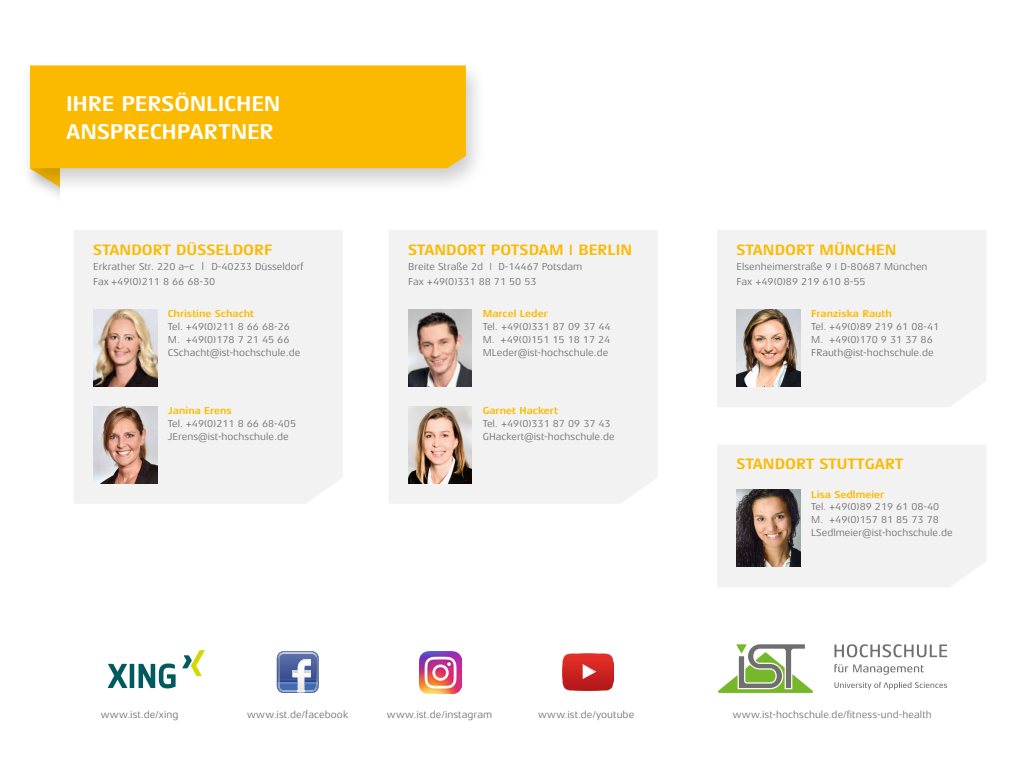
<style>
.page{position:relative;width:1024px;height:768px;background:#fff}
.page>*{position:absolute;margin:0;border:0;box-sizing:border-box;transform-origin:0 0}
.t1{font:700 21.8px/28px "Aeonis LT Pro";letter-spacing:-.01em;color:#fff}
.t2{font:700 15.4px "Aeonis LT Pro";color:#fbba00}
.t3{font:10.2px/12.8px "Aeonis LT Pro";color:#706f6f}
.t4{font:700 10.2px "Aeonis LT Pro";color:#fbba00}
.t5{font:10.2px "Aeonis LT Pro";letter-spacing:.005em;color:#707173}
.s1{font-size:11.5px}
</style>
<div class="page">
<div style="left:18px;top:59px;width:470px;height:136px;background:#000;opacity:.2"></div>
<div style="left:30px;top:65px;width:436px;height:103px;background:#fbba00"></div>
<div style="left:74px;top:230px;width:269px;height:273px;background:#f2f2f2"></div>
<img style="left:93px;top:310px;width:64px;height:76px">
<img style="left:93px;top:407px;width:64px;height:76px">
<div style="left:717px;top:230px;width:269px;height:177px;background:#f2f2f2"></div>
<img style="left:737px;top:310px;width:63px;height:76px">
<div style="left:389px;top:230px;width:268px;height:273px;background:#f2f2f2"></div>
<img style="left:408px;top:310px;width:64px;height:76px">
<img style="left:408px;top:407px;width:64px;height:76px">
<div style="left:717px;top:445px;width:269px;height:142px;background:#f2f2f2"></div>
<img style="left:737px;top:490px;width:63px;height:76px">
<svg style="left:108px;top:664px;width:19px;height:24px"></svg>
<svg style="left:139px;top:664px;width:37px;height:24px"></svg>
<hr style="left:130px;top:664px;width:4px;height:24px;background:#005a5e">
<svg style="left:182px;top:650px;width:23px;height:26px"></svg>
<svg style="left:277px;top:651px;width:42px;height:42px"></svg>
<img style="left:278px;top:652px;width:39px;height:7px">
<img style="left:419px;top:651px;width:42px;height:42px">
<img style="left:562px;top:654px;width:51px;height:36px">
<svg style="left:834px;top:644px;width:113px;height:13px"></svg>
<svg style="left:834px;top:664px;width:90px;height:11px"></svg>
<svg style="left:834px;top:682px;width:113px;height:8px"></svg>
<svg style="left:718px;top:644px;width:95px;height:49px"></svg>
<h1 class="t1" style="left:66px;top:90px;width:216px">IHRE PERSÖNLICHEN<br>ANSPRECHPARTNER</h1>
<h2 class="t2" style="left:93px;top:241px;width:181px">STANDORT DÜSSELDORF</h2>
<p class="t3" style="left:93px;top:259px;width:212px;line-height:15.4px">Erkrather Str. 220 a–c <span class="s1">|</span> D-40233 Düsseldorf<br>Fax +49(0)211 8 66 68-30</p>
<p class="t4" style="left:168px;top:308px;width:88px">Christine Schacht</p>
<p class="t3" style="left:168px;top:320px;width:134px">Tel. +49(0)211 8 66 68-26<br>M. +49(0)178 7 21 45 66<br>CSchacht@ist-hochschule.de</p>
<p class="t4" style="left:168px;top:405px;width:66px">Janina Erens</p>
<p class="t3" style="left:168px;top:417px;width:130px">Tel. +49(0)211 8 66 68-405<br>JErens@ist-hochschule.de</p>
<h2 class="t2" style="left:408px;top:241px;width:226px">STANDORT POTSDAM | BERLIN</h2>
<p class="t3" style="left:408px;top:259px;width:176px;line-height:15.4px">Breite Straße 2d | D-14467 Potsdam<br>Fax +49(0)331 88 71 50 53</p>
<p class="t4" style="left:483px;top:308px;width:67px">Marcel Leder</p>
<p class="t3" style="left:483px;top:320px;width:130px;text-align:justify">Tel. +49(0)331 87 09 37 44<br>M. +49(0)151 15 18 17 24<br>MLeder@ist-hochschule.de</p>
<p class="t4" style="left:483px;top:405px;width:77px">Garnet Hackert</p>
<p class="t3" style="left:483px;top:417px;width:134px">Tel. +49(0)331 87 09 37 43<br>GHackert@ist-hochschule.de</p>
<h2 class="t2" style="left:737px;top:241px;width:161px">STANDORT MÜNCHEN</h2>
<p class="t3" style="left:737px;top:259px;width:193px;line-height:15.4px">Elsenheimerstraße 9 | D-80687 München<br>Fax +49(0)89 219 610 8-55</p>
<p class="t4" style="left:811px;top:308px;width:82px">Franziska Rauth</p>
<p class="t3" style="left:811px;top:320px;width:130px">Tel. +49(0)89 219 61 08-41<br>M. +49(0)170 9 31 37 86<br>FRauth@ist-hochschule.de</p>
<h2 class="t2" style="left:737px;top:455px;width:168px">STANDORT STUTTGART</h2>
<p class="t4" style="left:811px;top:489px;width:75px">Lisa Sedlmeier</p>
<p class="t3" style="left:811px;top:501px;width:143px">Tel. +49(0)89 219 61 08-40<br>M. +49(0)157 81 85 73 78<br>LSedlmeier@ist-hochschule.de</p>
<p class="t3" style="left:101px;top:708px;width:79px">www.ist.de/xing</p>
<p class="t3" style="left:247px;top:708px;width:103px">www.ist.de/facebook</p>
<p class="t3" style="left:387px;top:708px;width:107px">www.ist.de/instagram</p>
<p class="t3" style="left:538px;top:708px;width:98px">www.ist.de/youtube</p>
<p class="t5" style="left:733px;top:709px;width:201px">www.ist-hochschule.de/fitness-und-health</p>
</div>
